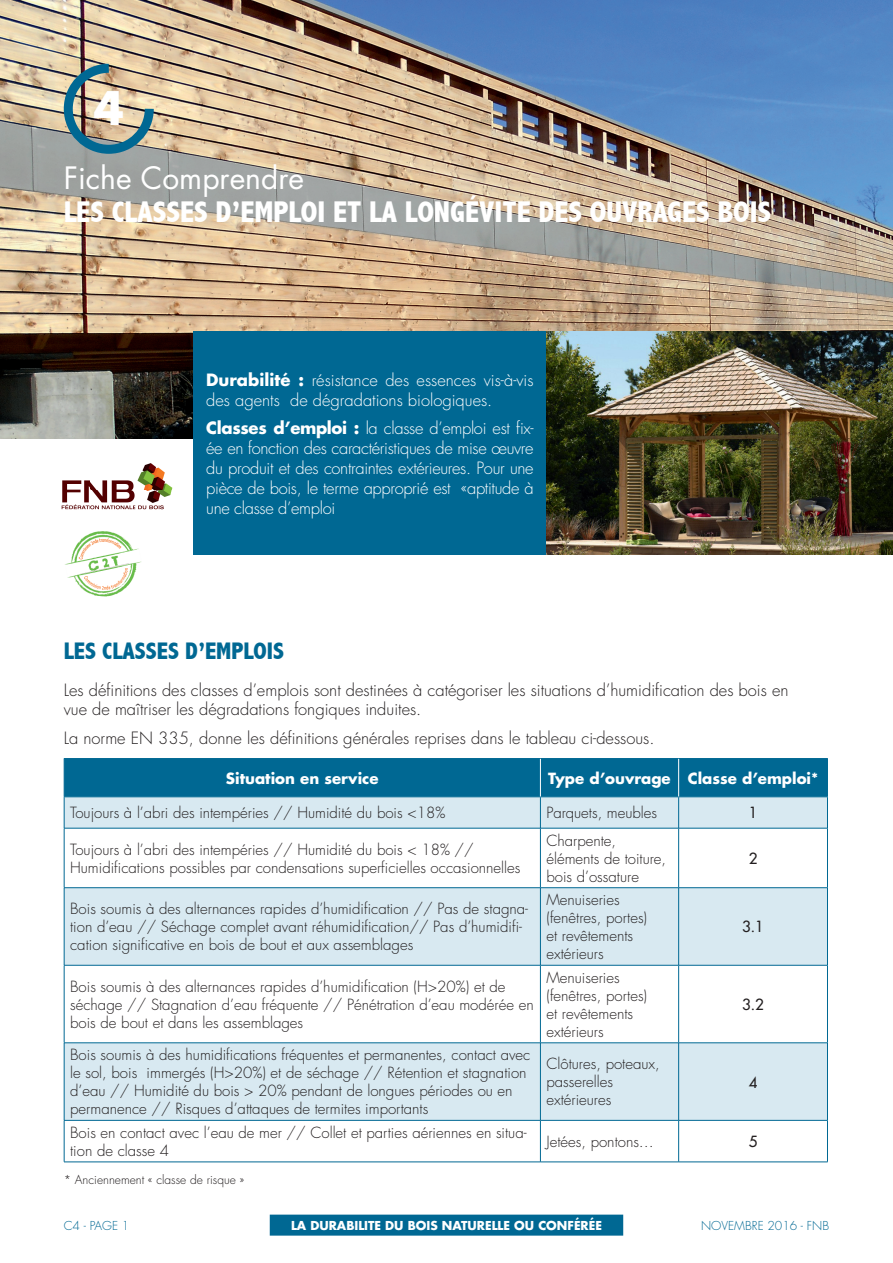
<style>
.page{position:relative;width:893px;height:1263px;background:#fff}
.page>*{position:absolute;margin:0;border:0;box-sizing:border-box;transform-origin:0 0}
.t1{font:700 45px "Futura";color:#fff}
.t2{font:800 condensed 30px "Abadi";color:#fff}
.t3{font:30px "Futura";color:#fff}
.t4{font:800 condensed 24px "Abadi";color:#006893}
.t5{font:300 16.5px/19.8px "Futura";color:#fff}
.t6{font:300 16.5px/19.8px "Futura";color:#231f20}
.t7{font:300 15px/18px "Futura";color:#231f20}
.t8{font:700 15px "Futura";color:#fff}
.t9{font:15px "Futura";color:#231f20}
.t10{font:700 12px "Futura";color:#fff}
.t11{font:300 12px "Futura";color:#231f20}
.t12{font:300 12px "Futura";color:#006893}
.s1{font-weight:700}
</style>
<div class="page">
<div style="left:270px;top:1214px;width:353px;height:21px;background:#006893"></div>
<img style="left:0;top:0;width:893px;height:438px">
<img style="left:65px;top:531px;width:77px;height:66px">
<img style="left:61px;top:463px;width:112px;height:47px">
<img style="left:59px;top:59px;width:99px;height:99px">
<div style="left:65px;top:759px;width:762px;height:37px;background:#006893"></div>
<svg style="left:65px;top:797px;width:762px;height:168px;fill:#d8e9f1"></svg>
<svg style="left:65px;top:966px;width:762px;height:196px"></svg>
<hr style="left:64px;top:797px;width:1px;height:31px;background:#006893">
<hr style="left:540px;top:797px;width:1px;height:31px;background:#006893">
<hr style="left:678px;top:797px;width:1px;height:31px;background:#006893">
<hr style="left:827px;top:797px;width:1px;height:31px;background:#006893">
<hr style="left:64px;top:828px;width:476px;height:1px;background:#006893">
<hr style="left:64px;top:828px;width:1px;height:59px;background:#006893">
<hr style="left:540px;top:828px;width:139px;height:1px;background:#006893">
<hr style="left:540px;top:828px;width:1px;height:59px;background:#006893">
<hr style="left:679px;top:828px;width:149px;height:1px;background:#006893">
<hr style="left:678px;top:828px;width:1px;height:59px;background:#006893">
<hr style="left:827px;top:828px;width:1px;height:59px;background:#006893">
<hr style="left:64px;top:887px;width:476px;height:1px;background:#006893">
<hr style="left:64px;top:888px;width:1px;height:77px;background:#006893">
<hr style="left:540px;top:887px;width:139px;height:1px;background:#006893">
<hr style="left:540px;top:888px;width:1px;height:77px;background:#006893">
<hr style="left:679px;top:887px;width:149px;height:1px;background:#006893">
<hr style="left:678px;top:888px;width:1px;height:77px;background:#006893">
<hr style="left:827px;top:888px;width:1px;height:77px;background:#006893">
<hr style="left:64px;top:1043px;width:1px;height:77px;background:#006893">
<hr style="left:540px;top:1043px;width:1px;height:77px;background:#006893">
<hr style="left:678px;top:1043px;width:1px;height:77px;background:#006893">
<hr style="left:827px;top:1043px;width:1px;height:77px;background:#006893">
<hr style="left:64px;top:759px;width:1px;height:37px;background:#006893">
<hr style="left:64px;top:758px;width:476px;height:1px;background:#006893">
<hr style="left:540px;top:758px;width:139px;height:1px;background:#006893">
<hr style="left:679px;top:758px;width:149px;height:1px;background:#006893">
<hr style="left:827px;top:759px;width:1px;height:37px;background:#006893">
<hr style="left:64px;top:796px;width:476px;height:1px;background:#006893">
<hr style="left:540px;top:796px;width:139px;height:1px;background:#006893">
<hr style="left:679px;top:796px;width:149px;height:1px;background:#006893">
<hr style="left:540px;top:759px;width:1px;height:37px;background:#fff">
<hr style="left:678px;top:759px;width:1px;height:37px;background:#fff">
<hr style="left:64px;top:965px;width:1px;height:77px;background:#006893">
<hr style="left:64px;top:965px;width:476px;height:1px;background:#006893">
<hr style="left:540px;top:965px;width:139px;height:1px;background:#006893">
<hr style="left:679px;top:965px;width:149px;height:1px;background:#006893">
<hr style="left:540px;top:965px;width:1px;height:77px;background:#006893">
<hr style="left:678px;top:965px;width:1px;height:77px;background:#006893">
<hr style="left:827px;top:965px;width:1px;height:77px;background:#006893">
<hr style="left:64px;top:1042px;width:476px;height:1px;background:#006893">
<hr style="left:540px;top:1042px;width:139px;height:1px;background:#006893">
<hr style="left:679px;top:1042px;width:149px;height:1px;background:#006893">
<hr style="left:64px;top:1120px;width:1px;height:42px;background:#006893">
<hr style="left:64px;top:1120px;width:476px;height:1px;background:#006893">
<hr style="left:540px;top:1120px;width:139px;height:1px;background:#006893">
<hr style="left:679px;top:1120px;width:149px;height:1px;background:#006893">
<hr style="left:540px;top:1120px;width:1px;height:42px;background:#006893">
<hr style="left:678px;top:1120px;width:1px;height:42px;background:#006893">
<hr style="left:827px;top:1120px;width:1px;height:42px;background:#006893">
<hr style="left:64px;top:1162px;width:476px;height:1px;background:#006893">
<hr style="left:540px;top:1162px;width:139px;height:1px;background:#006893">
<hr style="left:679px;top:1162px;width:149px;height:1px;background:#006893">
<img style="left:546px;top:332px;width:347px;height:223px">
<div style="left:193px;top:332px;width:353px;height:223px;background:#006893"></div>
<h1 class="t1" style="left:93px;top:77px;width:32px">4</h1>
<h2 class="t3" style="left:64px;top:158px;width:242px">Fiche Comprendre</h2>
<h2 class="t2" style="left:64px;top:195px;width:709px">LES CLASSES D’EMPLOI ET LA LONGÉVITE DES OUVRAGES BOIS</h2>
<p class="t5" style="left:206px;top:371px;width:329px"><span class="s1">Durabilité :</span> résistance des essences vis-à-vis des agents de dégradations biologiques.</p>
<p class="t5" style="left:206px;top:419px;width:329px;text-align:justify"><span class="s1">Classes d’emploi :</span> la classe d’emploi est fix&shy;ée en fonction des caractéristiques de mise œuvre du produit et des contraintes extérieures. Pour une pièce de bois, le terme approprié est «aptitude à une classe d’emploi</p>
<h3 class="t4" style="left:64px;top:637px;width:222px">LES CLASSES D’EMPLOIS</h3>
<p class="t6" style="left:64px;top:680px;width:726px">Les définitions des classes d’emplois sont destinées à catégoriser les situations d’humidification des bois en vue de maîtriser les dégradations fongiques induites.</p>
<p class="t6" style="left:64px;top:728px;width:592px">La norme EN 335, donne les définitions générales reprises dans le tableau ci-dessous.</p>
<p class="t8" style="left:226px;top:768px;width:154px">Situation en service</p>
<p class="t8" style="left:548px;top:768px;width:272px">Type d’ouvrage Classe d’emploi*</p>
<p class="t7" style="left:70px;top:804px;width:377px">Toujours à l’abri des intempéries // Humidité du bois &lt;18%</p>
<p class="t7" style="left:546px;top:804px;width:112px">Parquets, meubles</p>
<p class="t9" style="left:749px;top:803px;width:10px">1</p>
<p class="t7" style="left:70px;top:840px;width:452px">Toujours à l’abri des intempéries // Humidité du bois &lt; 18% //<br>Humidifications possibles par condensations superficielles occasionnelles</p>
<p class="t7" style="left:546px;top:831px;width:121px">Charpente, éléments de toiture, bois d’ossature</p>
<p class="t9" style="left:749px;top:848px;width:10px">2</p>
<p class="t7" style="left:70px;top:900px;width:459px">Bois soumis à des alternances rapides d’humidification // Pas de stagna&shy;tion d’eau // Séchage complet avant réhumidification// Pas d’humidifi&shy;cation significative en bois de bout et aux assemblages</p>
<p class="t7" style="left:546px;top:891px;width:102px">Menuiseries (fenêtres, portes) et revêtements extérieurs</p>
<p class="t7" style="left:70px;top:977px;width:465px">Bois soumis à des alternances rapides d’humidification (H&gt;20%) et de séchage // Stagnation d’eau fréquente // Pénétration d’eau modérée en bois de bout et dans les assemblages</p>
<p class="t7" style="left:546px;top:968px;width:102px">Menuiseries (fenêtres, portes) et revêtements extérieurs</p>
<p class="t7" style="left:70px;top:1046px;width:462px">Bois soumis à des humidifications fréquentes et permanentes, contact avec le sol, bois immergés (H&gt;20%) et de séchage // Rétention et stagnation d’eau // Humidité du bois &gt; 20% pendant de longues périodes ou en permanence // Risques d’attaques de termites importants</p>
<p class="t7" style="left:546px;top:1055px;width:115px">Clôtures, poteaux, passerelles extérieures</p>
<p class="t9" style="left:742px;top:917px;width:23px">3.1</p>
<p class="t9" style="left:742px;top:995px;width:23px">3.2</p>
<p class="t9" style="left:749px;top:1072px;width:10px">4</p>
<p class="t7" style="left:70px;top:1123px;width:458px">Bois en contact avec l’eau de mer // Collet et parties aériennes en situa&shy;tion de classe 4</p>
<p class="t7" style="left:546px;top:1132px;width:109px">Jetées, pontons…</p>
<p class="t9" style="left:749px;top:1132px;width:10px">5</p>
<p class="t11" style="left:64px;top:1172px;width:182px">* Anciennement « classe de risque »</p>
<p class="t12" style="left:64px;top:1217px;width:67px">C4 - PAGE 1</p>
<p class="t10" style="left:291px;top:1217px;width:312px">LA DURABILITE DU BOIS NATURELLE OU CONFÉRÉE</p>
<p class="t12" style="left:701px;top:1217px;width:130px">NOVEMBRE 2016 - FNB</p>
</div>
